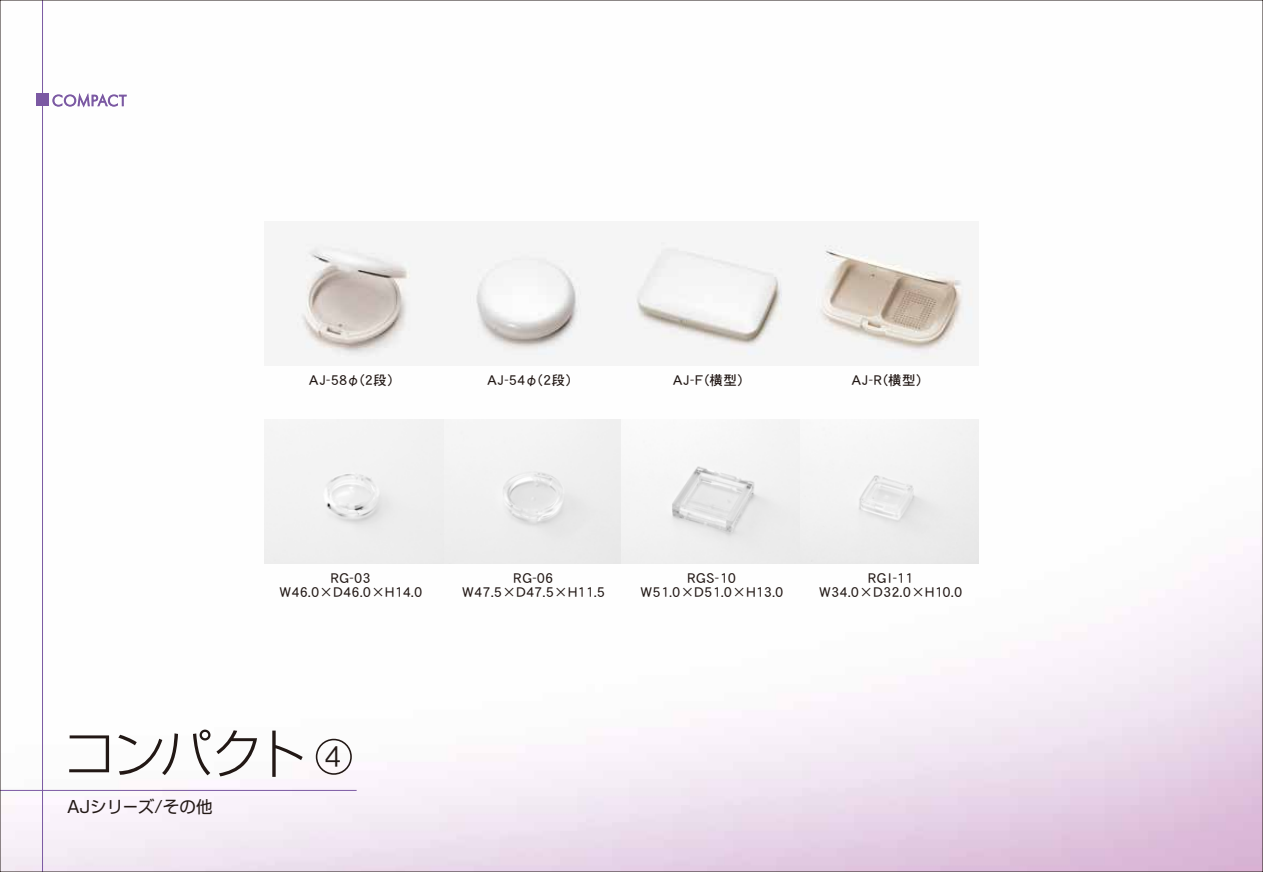
<style>
.page{position:relative;width:1263px;height:872px;background:#fff}
.page>*{position:absolute;margin:0;border:0;box-sizing:border-box;transform-origin:0 0}
.t1{font:300 52.5px "Shin Go Pr 6";letter-spacing:-.07em;color:#221815}
.t2{font:29.1px "DFHS Gothic W3 MP RKSJ H";color:#221815}
.t3{font:16.5px "Shin Go Pr 6";letter-spacing:.01em;color:#221815}
.t4{font:13.5px/14px "DFHS Gothic W5 MP RKSJ H";letter-spacing:.05em;color:#221815;text-align:center}
</style>
<div class="page">
<img style="left:2px;top:93px;width:1259px;height:777px">
<img style="left:264px;top:221px;width:715px;height:145px">
<img style="left:264px;top:419px;width:715px;height:145px">
<hr style="left:42px;top:0;width:1px;height:872px;background:#7b59a3">
<div style="left:36px;top:94px;width:13px;height:12px;background:#7b59a3"></div>
<svg style="left:53px;top:94px;width:73px;height:12px"></svg>
<hr style="left:0;top:790px;width:357px;height:1px;background:#7b59a3">
<div style="left:316px;top:738px;width:36px;height:36px;border:2px solid #221815;border-radius:50%"></div>
<p class="t4" style="left:309px;top:373px;width:94px">AJ-58φ（2段）</p>
<p class="t4" style="left:487px;top:373px;width:94px">AJ-54φ（2段）</p>
<p class="t4" style="left:673px;top:373px;width:80px">AJ-F（横型）</p>
<p class="t4" style="left:851px;top:373px;width:80px">AJ-R（横型）</p>
<p class="t4" style="left:279px;top:571px;width:144px">RG-03<br>W46.0×D46.0×H14.0</p>
<p class="t4" style="left:462px;top:571px;width:144px">RG-06<br>W47.5×D47.5×H11.5</p>
<p class="t4" style="left:640px;top:571px;width:144px">RGS-10<br>W51.0×D51.0×H13.0</p>
<p class="t4" style="left:819px;top:571px;width:144px">RGI-11<br>W34.0×D32.0×H10.0</p>
<h1 class="t1" style="left:63px;top:710px;width:246px">コンパクト</h1>
<p class="t3" style="left:67px;top:793px;width:147px">AJシリーズ/その他</p>
<h2 class="t2" style="left:325px;top:742px;width:18px">4</h2>
</div>
